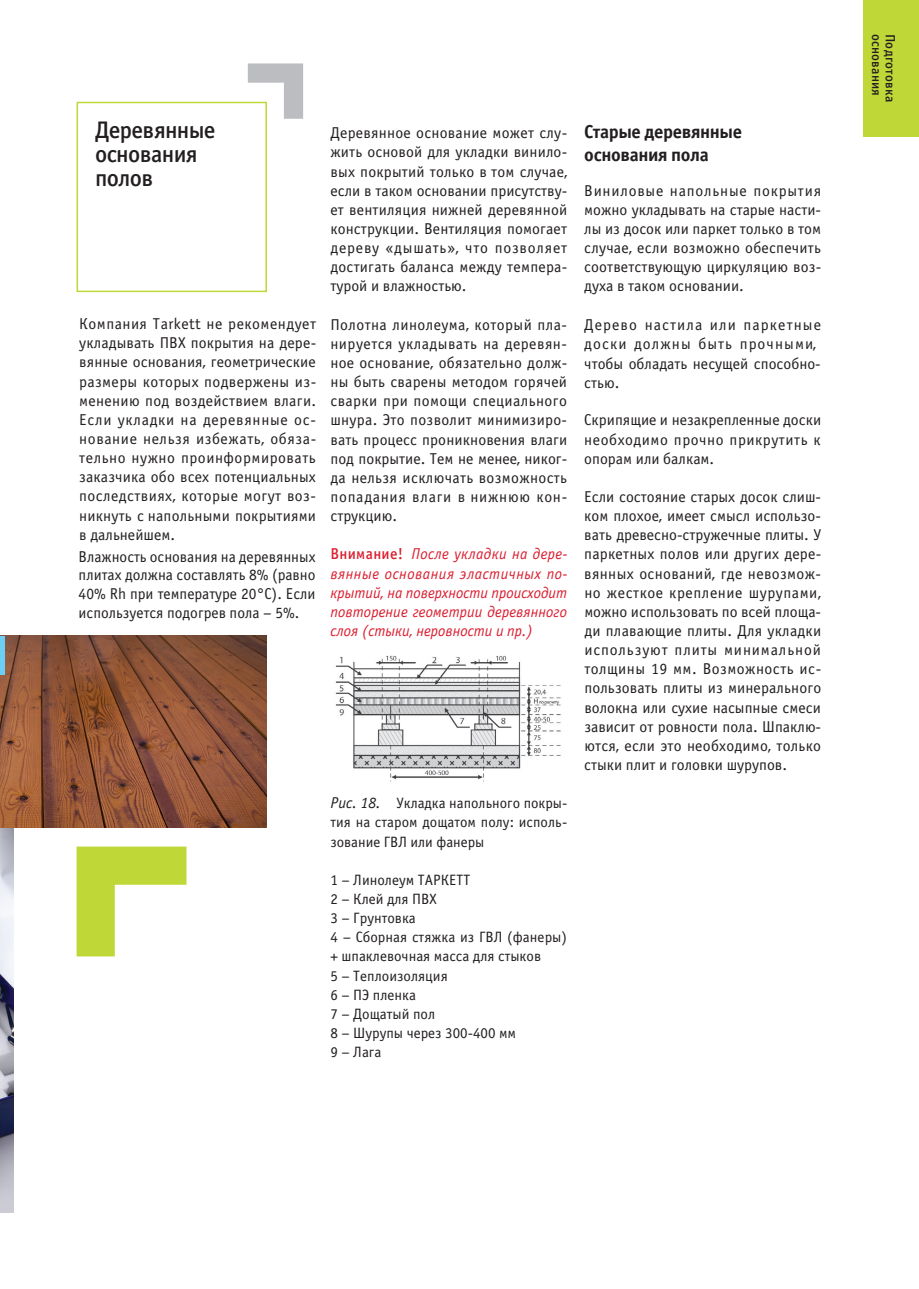
<style>
.page{position:relative;width:919px;height:1289px;background:#fff}
.page>*{position:absolute;margin:0;border:0;box-sizing:border-box;transform-origin:0 0}
.t1{font:24px/24px "Officina Sans Medium ITC";letter-spacing:-.025em;color:#231f20}
.t2{font:18.75px/22.5px "Officina Sans Bold ITC";letter-spacing:-.02em;color:#231f20}
.t3{font:15.75px/19.2px "Officina Sans Book ITC";letter-spacing:.01em;color:#231f20;text-align:justify}
.t4{font:italic 15.75px/19.2px "Officina Sans Book ITC";letter-spacing:.005em;color:#db1e30;text-align:justify}
.t5{font:15.75px/19.2px "Officina Sans Book ITC";letter-spacing:.07em;color:#231f20}
.t6{font:15px/19.2px "Officina Sans Book ITC";color:#231f20;text-align:justify}
.t7{font:13.5px "Officina Sans Medium ITC";letter-spacing:.015em;color:#231f20}
.s1{font-family:"Officina Sans Medium ITC";font-style:normal}
.s2{font-style:italic;font-size:15.75px}
</style>
<div class="page">
<div style="left:863px;top:0;width:55px;height:136px;background:#c0d738"></div>
<img style="left:335px;top:655px;width:226px;height:127px">
<div style="left:77px;top:102px;width:190px;height:190px;border:2px solid #c0d738"></div>
<svg style="left:248px;top:63px;width:55px;height:56px"></svg>
<img style="left:0;top:827px;width:13px;height:385px">
<img style="left:0;top:636px;width:267px;height:191px">
<div style="left:0;top:636px;width:5px;height:38px;background:#6bcff6"></div>
<svg style="left:77px;top:846px;width:109px;height:110px"></svg>
<h1 class="t1" style="left:95px;top:118px;width:122px">Деревянные основания полов</h1>
<p class="t3" style="left:79px;top:314px;width:238px">Компания Tarkett не рекомендует укладывать ПВХ покрытия на дере&shy;вянные основания, геометрические размеры которых подвержены из&shy;менению под воздействием влаги.<br>Если укладки на деревянные ос&shy;нование нельзя избежать, обяза&shy;тельно нужно проинформировать заказчика обо всех потенциальных последствиях, которые могут воз&shy;никнуть с напольными покрытиями в дальнейшем.</p>
<p class="t3" style="left:79px;top:547px;width:238px;line-height:18.8px">Влажность основания на деревянных плитах должна составлять 8% (равно 40% Rh при температуре 20°С). Если используется подогрев пола – 5%.</p>
<p class="t3" style="left:330px;top:123px;width:238px">Деревянное основание может слу&shy;жить основой для укладки винило&shy;вых покрытий только в том случае, если в таком основании присутству&shy;ет вентиляция нижней деревянной конструкции. Вентиляция помогает дереву «дышать», что позволяет достигать баланса между темпера&shy;турой и влажностью.</p>
<p class="t3" style="left:330px;top:315px;width:238px">Полотна линолеума, который пла&shy;нируется укладывать на деревян&shy;ное основание, обязательно долж&shy;ны быть сварены методом горячей сварки при помощи специального шнура. Это позволит минимизиро&shy;вать процесс проникновения влаги под покрытие. Тем не менее, никог&shy;да нельзя исключать возможность попадания влаги в нижнюю кон&shy;струкцию.</p>
<p class="t4" style="left:330px;top:545px;width:238px"><span class="s1">Внимание!</span> После укладки на дере&shy;вянные основания эластичных по&shy;крытий, на поверхности происходит повторение геометрии деревянного слоя (стыки, неровности и пр.)</p>
<p class="t6" style="left:330px;top:793px;width:238px"><span class="s2">Рис. 18.</span> Укладка напольного покры&shy;тия на старом дощатом полу: исполь&shy;зование ГВЛ или фанеры</p>
<p class="t6" style="left:330px;top:870px;width:238px;text-align:left">1 – Линолеум ТАРКЕТТ<br>2 – Клей для ПВХ<br>3 – Грунтовка<br>4 – Сборная стяжка из ГВЛ (фанеры) + шпаклевочная масса для стыков<br>5 – Теплоизоляция<br>6 – ПЭ пленка<br>7 – Дощатый пол<br>8 – Шурупы через 300-400 мм<br>9 – Лага</p>
<p class="t2" style="left:584px;top:120px;width:159px">Старые деревянные основания пола</p>
<p class="t3" style="left:584px;top:181px;width:238px">Виниловые напольные покрытия можно укладывать на старые насти&shy;лы из досок или паркет только в том случае, если возможно обеспечить соответствующую циркуляцию воз&shy;духа в таком основании.</p>
<p class="t5" style="left:584px;top:315px;width:238px">Дерево настила или паркетные доски должны быть прочными,</p>
<p class="t3" style="left:584px;top:354px;width:238px">чтобы обладать несущей способно&shy;стью.</p>
<p class="t3" style="left:584px;top:410px;width:238px">Скрипящие и незакрепленные доски необходимо прочно прикрутить к опорам или балкам.</p>
<p class="t3" style="left:584px;top:487px;width:238px">Если состояние старых досок слиш&shy;ком плохое, имеет смысл использо&shy;вать древесно-стружечные плиты. У паркетных полов или других дере&shy;вянных оснований, где невозмож&shy;но жесткое крепление шурупами, можно использовать по всей площа&shy;ди плавающие плиты. Для укладки используют плиты минимальной толщины 19 мм. Возможность ис&shy;пользовать плиты из минерального волокна или сухие насыпные смеси зависит от ровности пола. Шпаклю&shy;ются, если это необходимо, только стыки плит и головки шурупов.</p>
<p class="t7" style="left:884px;top:34px;width:63px;rotate:90deg">основания</p>
<p class="t7" style="left:898px;top:34px;width:69px;rotate:90deg">Подготовка</p>
</div>
